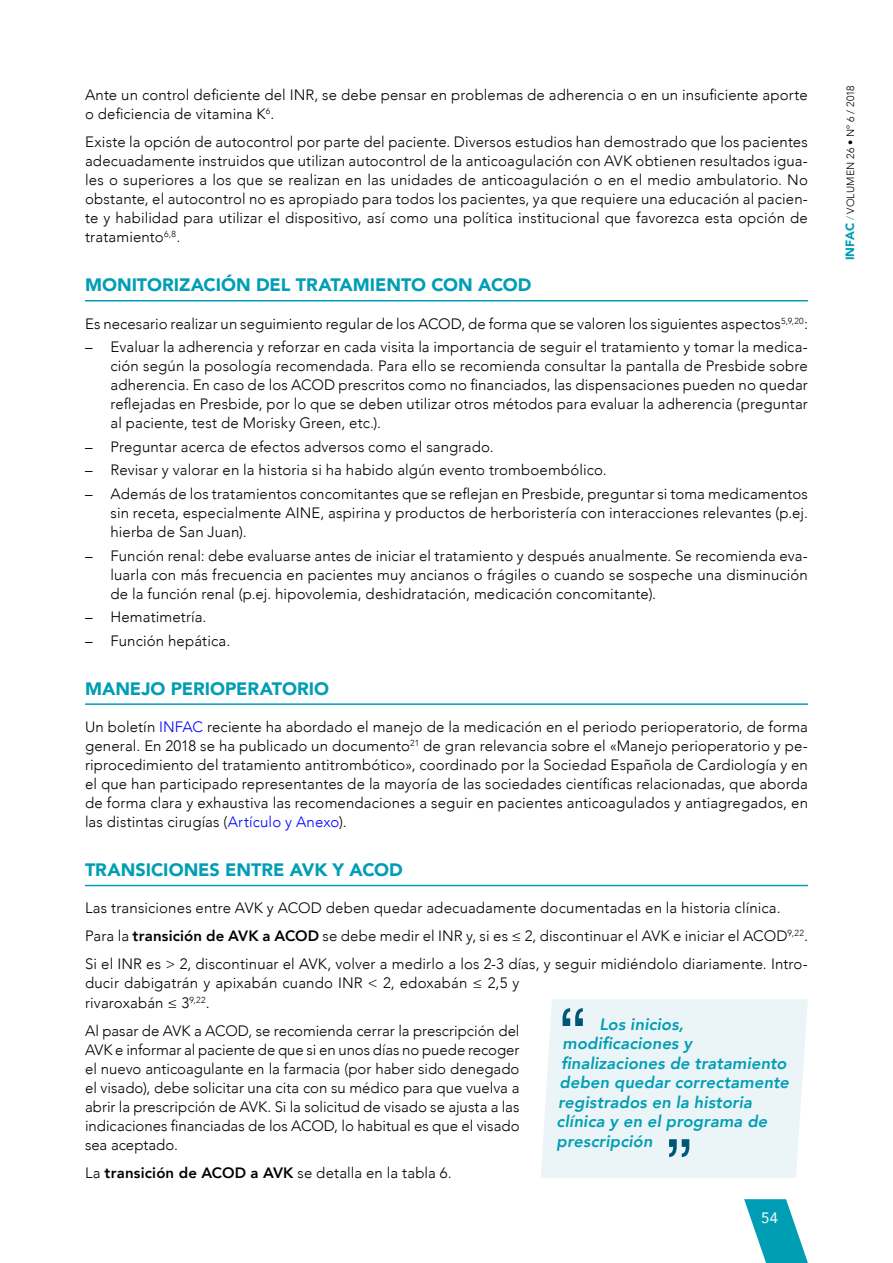
<style>
.page{position:relative;width:893px;height:1263px;background:#fff}
.page>*{position:absolute;margin:0;border:0;box-sizing:border-box;transform-origin:0 0}
.Titulo2{font:900 18px "Avenir";color:#009eb5}
.Texto_destacado{font:italic 800 16.5px "Avenir";letter-spacing:.01em;color:#009eb5}
.Texto_general{font:300 15px/19px "Avenir";letter-spacing:.01em;color:#000;text-align:justify}
.t1{font:15px "Avenir";color:#fff}
.t2{font:300 10.5px "Avenir";letter-spacing:.015em;color:#000}
.s1{color:#00f}
.s2{font-weight:800}
.s3{font-weight:900;font-size:12px;color:#009eb5}
.s4{color:#009eb5}
</style>
<div class="page">
<hr style="left:85px;top:300px;width:723px;height:1px;background:#009eb5">
<hr style="left:85px;top:703px;width:723px;height:2px;background:#009eb5">
<hr style="left:85px;top:885px;width:723px;height:1px;background:#009eb5">
<div style="left:541px;top:999px;width:267px;height:179px;background:#ebf4f6"></div>
<svg style="left:563px;top:1008px;width:20px;height:18px"></svg>
<svg style="left:669px;top:1139px;width:20px;height:18px"></svg>
<svg style="left:744px;top:1199px;width:64px;height:64px"></svg>
<p class="Texto_general" style="left:85px;top:85px;width:724px">Ante un control deficiente del INR, se debe pensar en problemas de adherencia o en un insuficiente aporte o deficiencia de vitamina K<sup>6</sup>.</p>
<p class="Texto_general" style="left:85px;top:132px;width:724px">Existe la opción de autocontrol por parte del paciente. Diversos estudios han demostrado que los pacientes adecuadamente instruidos que utilizan autocontrol de la anticoagulación con AVK obtienen resultados igua&shy;les o superiores a los que se realizan en las unidades de anticoagulación o en el medio ambulatorio. No obstante, el autocontrol no es apropiado para todos los pacientes, ya que requiere una educación al pacien&shy;te y habilidad para utilizar el dispositivo, así como una política institucional que favorezca esta opción de tratamiento<sup>6,8</sup>.</p>
<p class="Titulo2" style="left:85px;top:270px;width:448px">MONITORIZACIÓN DEL TRATAMIENTO CON ACOD</p>
<p class="Texto_general" style="left:85px;top:314px;width:724px">Es necesario realizar un seguimiento regular de los ACOD, de forma que se valoren los siguientes aspectos<sup>5,9,20</sup>:</p>
<p class="Texto_general" style="left:111px;top:337px;width:699px;text-indent:-26px">– Evaluar la adherencia y reforzar en cada visita la importancia de seguir el tratamiento y tomar la medica&shy;ción según la posología recomendada. Para ello se recomienda consultar la pantalla de Presbide sobre adherencia. En caso de los ACOD prescritos como no financiados, las dispensaciones pueden no quedar reflejadas en Presbide, por lo que se deben utilizar otros métodos para evaluar la adherencia (preguntar al paciente, test de Morisky Green, etc.).</p>
<p class="Texto_general" style="left:85px;top:437px;width:410px">– Preguntar acerca de efectos adversos como el sangrado.</p>
<p class="Texto_general" style="left:85px;top:461px;width:523px">– Revisar y valorar en la historia si ha habido algún evento tromboembólico.</p>
<p class="Texto_general" style="left:111px;top:484px;width:699px;text-indent:-26px">– Además de los tratamientos concomitantes que se reflejan en Presbide, preguntar si toma medicamentos sin receta, especialmente AINE, aspirina y productos de herboristería con interacciones relevantes (p.ej. hierba de San Juan).</p>
<p class="Texto_general" style="left:111px;top:546px;width:699px;text-indent:-26px">– Función renal: debe evaluarse antes de iniciar el tratamiento y después anualmente. Se recomienda eva&shy;luarla con más frecuencia en pacientes muy ancianos o frágiles o cuando se sospeche una disminución de la función renal (p.ej. hipovolemia, deshidratación, medicación concomitante).</p>
<p class="Texto_general" style="left:85px;top:608px;width:123px">– Hematimetría.</p>
<p class="Texto_general" style="left:85px;top:631px;width:147px">– Función hepática.</p>
<p class="Titulo2" style="left:85px;top:673px;width:246px">MANEJO PERIOPERATORIO</p>
<p class="Texto_general" style="left:85px;top:717px;width:724px">Un boletín <span class="s1">INFAC</span> reciente ha abordado el manejo de la medicación en el periodo perioperatorio, de forma general. En 2018 se ha publicado un documento<sup>21</sup> de gran relevancia sobre el «Manejo perioperatorio y pe&shy;riprocedimiento del tratamiento antitrombótico», coordinado por la Sociedad Española de Cardiología y en el que han participado representantes de la mayoría de las sociedades científicas relacionadas, que aborda de forma clara y exhaustiva las recomendaciones a seguir en pacientes anticoagulados y antiagregados, en las distintas cirugías (<span class="s1">Artículo y Anexo</span>).</p>
<p class="Titulo2" style="left:85px;top:854px;width:319px">TRANSICIONES ENTRE AVK Y ACOD</p>
<p class="Texto_general" style="left:85px;top:899px;width:697px">Las transiciones entre AVK y ACOD deben quedar adecuadamente documentadas en la historia clínica.</p>
<p class="Texto_general" style="left:85px;top:927px;width:724px">Para la <span class="s2">transición de AVK a ACOD</span> se debe medir el INR y, si es ≤ 2, discontinuar el AVK e iniciar el ACOD<sup>9,22</sup>.</p>
<p class="Texto_general" style="left:85px;top:955px;width:724px;text-align:left">Si el INR es &gt; 2, discontinuar el AVK, volver a medirlo a los 2-3 días, y seguir midiéndolo diariamente. Intro&shy;ducir dabigatrán y apixabán cuando INR &lt; 2, edoxabán ≤ 2,5 y<br>rivaroxabán ≤ 3<sup>9,22</sup>.</p>
<p class="Texto_general" style="left:85px;top:1021px;width:436px">Al pasar de AVK a ACOD, se recomienda cerrar la prescripción del AVK e informar al paciente de que si en unos días no puede recoger el nuevo anticoagulante en la farmacia (por haber sido denegado el visado), debe solicitar una cita con su médico para que vuelva a abrir la prescripción de AVK. Si la solicitud de visado se ajusta a las indicaciones financiadas de los ACOD, lo habitual es que el visado sea aceptado.</p>
<p class="Texto_general" style="left:85px;top:1163px;width:368px">La <span class="s2">transición de ACOD a AVK</span> se detalla en la tabla 6.</p>
<p class="Texto_destacado" style="left:599px;top:1014px;width:86px">Los inicios,</p>
<p class="Texto_destacado" style="left:563px;top:1034px;width:131px">modificaciones y</p>
<p class="Texto_destacado" style="left:561px;top:1053px;width:227px">finalizaciones de tratamiento</p>
<p class="Texto_destacado" style="left:560px;top:1073px;width:231px">deben quedar correctamente</p>
<p class="Texto_destacado" style="left:558px;top:1092px;width:195px">registrados en la historia</p>
<p class="Texto_destacado" style="left:557px;top:1112px;width:212px">clínica y en el programa de</p>
<p class="Texto_destacado" style="left:557px;top:1131px;width:97px">prescripción</p>
<p class="t1" style="left:761px;top:1206px;width:18px">54</p>
<p class="t2" style="left:844px;top:260px;width:177px;rotate:-90deg"><span class="s3">INFAC</span> <span class="s4">/</span> VOLUMEN 26 • Nº 6 / 2018</p>
</div>
